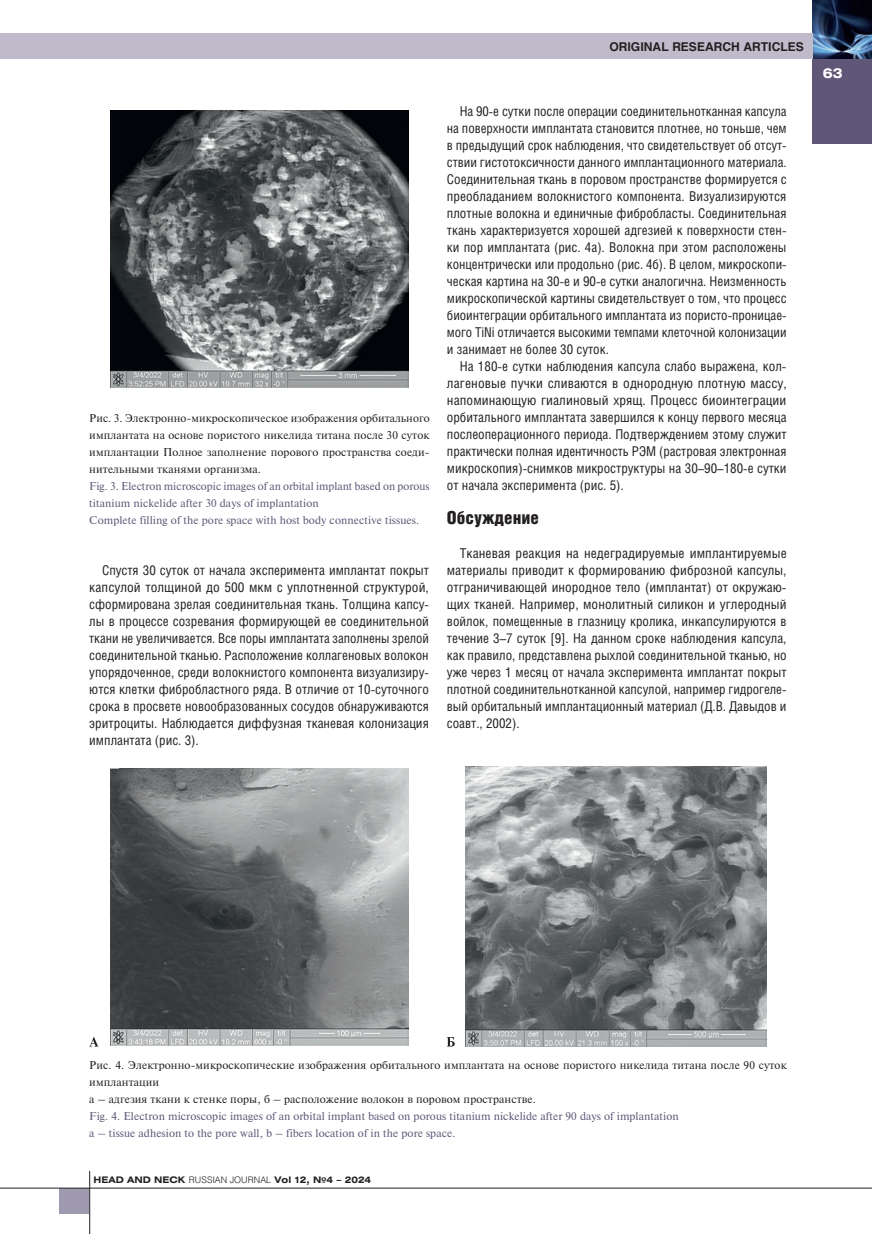
<style>
.page{position:relative;width:872px;height:1234px;background:#fff}
.page>*{position:absolute;margin:0;border:0;box-sizing:border-box;transform-origin:0 0}
.t1{font:18px "Helios Cond Black C";color:#231f20}
.t2{font:13.5px/17px "Helios Cond C";color:#231f20;text-align:justify}
.t3{font:700 13.5px "Helios Ext C";color:#fff}
.t4{font:700 12px "Helios C";color:#231f20}
.t5{font:11.25px/17px "Newton";letter-spacing:.01em;color:#231f20}
.t6{font:11.25px/17px "Newton";letter-spacing:.01em;color:#605677}
.t7{font:700 9px "Helios Ext C";color:#231f20}
.s1{font-family:"Helios Light C";font-weight:400}
</style>
<div class="page">
<div style="left:812px;top:59px;width:60px;height:85px;background:#605677"></div>
<img style="left:812px;top:0;width:60px;height:59px">
<div style="left:0;top:33px;width:812px;height:26px;background:#bfbbcb"></div>
<div style="left:60px;top:1187px;width:29px;height:26px;background:#a09ab1"></div>
<hr style="left:0;top:1187px;width:872px;height:1px;background:#231f20">
<hr style="left:89px;top:1170px;width:1px;height:63px;background:#231f20">
<img style="left:111px;top:768px;width:297px;height:277px">
<img style="left:466px;top:766px;width:300px;height:279px">
<img style="left:111px;top:110px;width:297px;height:278px">
<svg style="left:90px;top:1037px;width:8px;height:9px"></svg>
<svg style="left:446px;top:1037px;width:9px;height:9px"></svg>
<p class="t4" style="left:609px;top:39px;width:196px">ORIGINAL RESEARCH ARTICLES</p>
<p class="t5" style="left:89px;top:409px;width:342px;text-align:justify">Рис. 3. Электронно-микроскопическое изображения орбитального имплантата на основе пористого никелида титана после 30 суток имплантации Полное заполнение порового пространства соеди&shy;нительными тканями организма.</p>
<p class="t6" style="left:89px;top:477px;width:341px">Fig. 3. Electron microscopic images of an orbital implant based on porous titanium nickelide after 30 days of implantation<br>Complete filling of the pore space with host body connective tissues.</p>
<p class="t2" style="left:89px;top:561px;width:341px;text-indent:13px">Спустя 30 суток от начала эксперимента имплантат покрыт капсулой толщиной до 500 мкм с уплотненной структурой, сформирована зрелая соединительная ткань. Толщина капсу&shy;лы в процессе созревания формирующей ее соединительной ткани не увеличивается. Все поры имплантата заполнены зрелой соединительной тканью. Расположение коллагеновых волокон упорядоченное, среди волокнистого компонента визуализиру&shy;ются клетки фибробластного ряда. В отличие от 10-суточного срока в просвете новообразованных сосудов обнаруживаются эритроциты. Наблюдается диффузная тканевая колонизация имплантата (рис. 3).</p>
<p class="t2" style="left:447px;top:102px;width:341px;text-indent:13px">На 90-е сутки после операции соединительнотканная капсула на поверхности имплантата становится плотнее, но тоньше, чем в предыдущий срок наблюдения, что свидетельствует об отсут&shy;ствии гистотоксичности данного имплантационного материала.<br>Соединительная ткань в поровом пространстве формируется с преобладанием волокнистого компонента. Визуализируются плотные волокна и единичные фибробласты. Соединительная ткань характеризуется хорошей адгезией к поверхности стен&shy;ки пор имплантата (рис. 4а). Волокна при этом расположены концентрически или продольно (рис. 4б). В целом, микроскопи&shy;ческая картина на 30-е и 90-е сутки аналогична. Неизменность микроскопической картины свидетельствует о том, что процесс биоинтеграции орбитального имплантата из пористо-проницае&shy;мого TiNi отличается высокими темпами клеточной колонизации и занимает не более 30 суток.</p>
<p class="t2" style="left:447px;top:357px;width:341px;text-indent:13px">На 180-е сутки наблюдения капсула слабо выражена, кол&shy;лагеновые пучки сливаются в однородную плотную массу, напоминающую гиалиновый хрящ. Процесс биоинтеграции орбитального имплантата завершился к концу первого месяца послеоперационного периода. Подтверждением этому служит практически полная идентичность РЭМ (растровая электронная микроскопия)-снимков микроструктуры на 30–90–180-е сутки от начала эксперимента (рис. 5).</p>
<h1 class="t1" style="left:447px;top:507px;width:93px">Обсуждение</h1>
<p class="t2" style="left:447px;top:544px;width:341px;text-indent:13px">Тканевая реакция на недеградируемые имплантируемые материалы приводит к формированию фиброзной капсулы, отграничивающей инородное тело (имплантат) от окружаю&shy;щих тканей. Например, монолитный силикон и углеродный войлок, помещенные в глазницу кролика, инкапсулируются в течение 3–7 суток [9]. На данном сроке наблюдения капсула, как правило, представлена рыхлой соединительной тканью, но уже через 1 месяц от начала эксперимента имплантат покрыт плотной соединительнотканной капсулой, например гидрогеле&shy;вый орбитальный имплантационный материал (Д.В. Давыдов и соавт., 2002).</p>
<p class="t3" style="left:822px;top:65px;width:21px">63</p>
<p class="t5" style="left:89px;top:1055px;width:699px">Рис. 4. Электронно-микроскопические изображения орбитального имплантата на основе пористого никелида титана после 90 суток имплантации<br>а – адгезия ткани к стенке поры, б – расположение волокон в поровом пространстве.</p>
<p class="t6" style="left:89px;top:1106px;width:591px">Fig. 4. Electron microscopic images of an orbital implant based on porous titanium nickelide after 90 days of implantation a – tissue adhesion to the pore wall, b – fibers location of in the pore space.</p>
<p class="t7" style="left:94px;top:1174px;width:279px">HEAD AND NECK <span class="s1">RUSSIAN JOURNAL</span> Vol 12, №4 – 2024</p>
</div>
